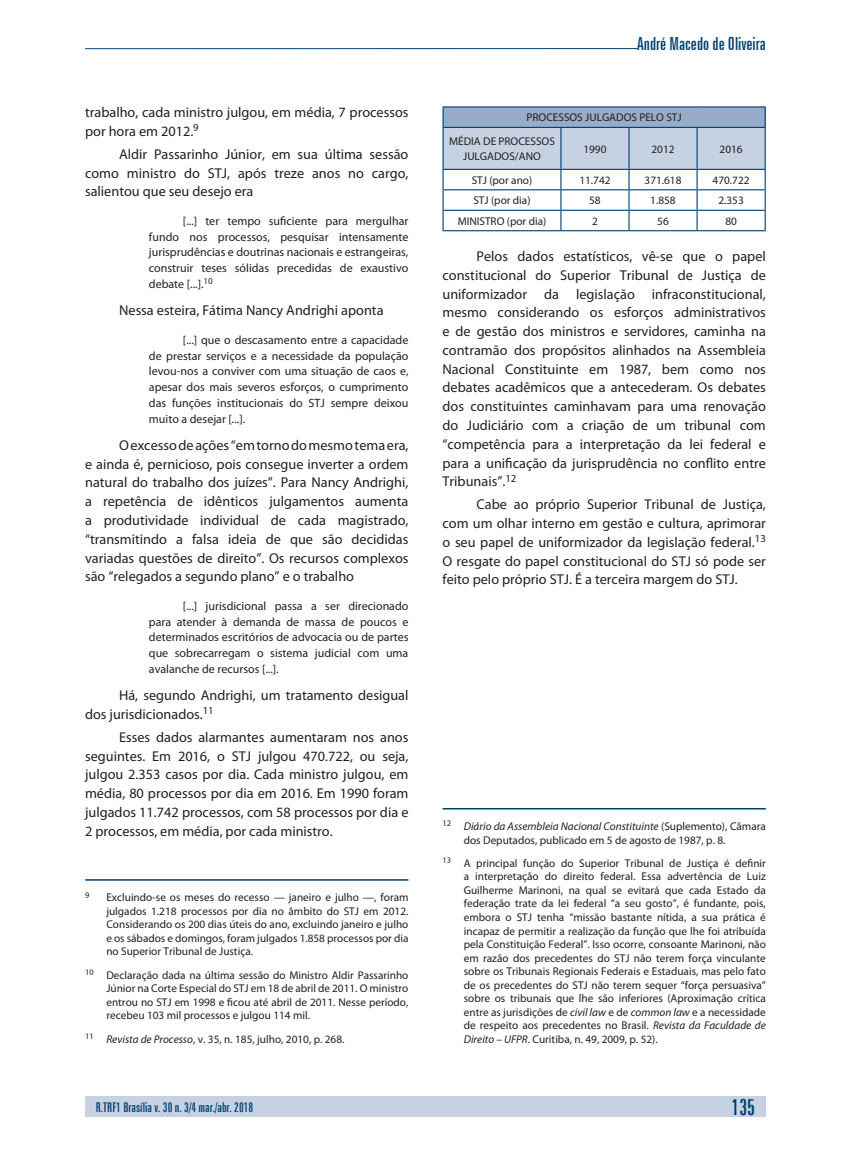
<style>
.page{position:relative;width:851px;height:1149px;background:#fff}
.page>*{position:absolute;margin:0;border:0;box-sizing:border-box;transform-origin:0 0}
.t1{font:extra-condensed 22.5px "Zurich BT";color:#004071}
.t2{font:extra-condensed 18px "Zurich BT";color:#004071}
._03_-_TEXTO{font:14.25px/18.8px "Myriad Pro";color:#231f20;text-align:justify}
.t3{font:extra-condensed 13.5px "Zurich BT";color:#004071}
._07_-_TEXTO_RECUADO{font:12px/15.8px "Myriad Pro";color:#231f20;text-align:justify}
._10{font:11.25px/13.5px "Myriad Pro";color:#231f20;text-align:justify}
.TABELA{font:11.25px/15.8px "Myriad Pro";color:#231f20;text-align:center}
._10-2{font:8.4px "Myriad Pro";color:#231f20}
.s1{font-style:italic}
</style>
<div class="page">
<div style="left:85px;top:1095px;width:680px;height:21px;background:#c6d1e2"></div>
<hr style="left:85px;top:48px;width:552px;height:1px;background:#004071">
<hr style="left:85px;top:878px;width:323px;height:2px;background:#004071">
<hr style="left:442px;top:106px;width:119px;height:1px;background:#004071">
<hr style="left:561px;top:106px;width:68px;height:1px;background:#004071">
<hr style="left:629px;top:106px;width:68px;height:1px;background:#004071">
<hr style="left:697px;top:106px;width:68px;height:1px;background:#004071">
<svg style="left:442px;top:107px;width:323px;height:123px"></svg>
<hr style="left:442px;top:189px;width:119px;height:1px;background:#004071">
<hr style="left:561px;top:189px;width:68px;height:1px;background:#004071">
<hr style="left:629px;top:189px;width:68px;height:1px;background:#004071">
<hr style="left:697px;top:189px;width:68px;height:1px;background:#004071">
<hr style="left:442px;top:210px;width:119px;height:1px;background:#004071">
<hr style="left:561px;top:210px;width:68px;height:1px;background:#004071">
<hr style="left:629px;top:210px;width:68px;height:1px;background:#004071">
<hr style="left:697px;top:210px;width:68px;height:1px;background:#004071">
<hr style="left:442px;top:230px;width:119px;height:1px;background:#004071">
<hr style="left:561px;top:230px;width:68px;height:1px;background:#004071">
<hr style="left:629px;top:230px;width:68px;height:1px;background:#004071">
<hr style="left:697px;top:230px;width:68px;height:1px;background:#004071">
<hr style="left:442px;top:807px;width:323px;height:2px;background:#004071">
<p class="_03_-_TEXTO" style="left:85px;top:103px;width:325px">trabalho, cada ministro julgou, em média, 7 processos por hora em 2012.<sup>9</sup></p>
<p class="_03_-_TEXTO" style="left:85px;top:144px;width:325px;text-indent:34px">Aldir Passarinho Júnior, em sua última sessão como ministro do STJ, após treze anos no cargo, salientou que seu desejo era</p>
<p class="_07_-_TEXTO_RECUADO" style="left:149px;top:213px;width:261px;text-indent:34px">[...] ter tempo suficiente para mergulhar fundo nos processos, pesquisar intensamente jurisprudências e doutrinas nacionais e estrangeiras, construir teses sólidas precedidas de exaustivo debate [...].<sup>10</sup></p>
<p class="_03_-_TEXTO" style="left:119px;top:301px;width:266px">Nessa esteira, Fátima Nancy Andrighi aponta</p>
<p class="_07_-_TEXTO_RECUADO" style="left:149px;top:331px;width:261px;text-indent:34px">[...] que o descasamento entre a capacidade de prestar serviços e a necessidade da população levou-nos a conviver com uma situação de caos e, apesar dos mais severos esforços, o cumprimento das funções institucionais do STJ sempre deixou muito a desejar [...].</p>
<p class="_03_-_TEXTO" style="left:85px;top:435px;width:325px;text-indent:34px">O excesso de ações “em torno do mesmo tema era, e ainda é, pernicioso, pois consegue inverter a ordem natural do trabalho dos juízes”. Para Nancy Andrighi, a repetência de idênticos julgamentos aumenta a produtividade individual de cada magistrado, “transmitindo a falsa ideia de que são decididas variadas questões de direito”. Os recursos complexos são “relegados a segundo plano” e o trabalho</p>
<p class="_07_-_TEXTO_RECUADO" style="left:149px;top:597px;width:261px;text-indent:34px">[...] jurisdicional passa a ser direcionado para atender à demanda de massa de poucos e determinados escritórios de advocacia ou de partes que sobrecarregam o sistema judicial com uma avalanche de recursos [...].</p>
<p class="_03_-_TEXTO" style="left:85px;top:685px;width:325px;text-indent:34px">Há, segundo Andrighi, um tratamento desigual dos jurisdicionados.<sup>11</sup></p>
<p class="_03_-_TEXTO" style="left:85px;top:727px;width:325px;text-indent:34px">Esses dados alarmantes aumentaram nos anos seguintes. Em 2016, o STJ julgou 470.722, ou seja, julgou 2.353 casos por dia. Cada ministro julgou, em média, 80 processos por dia em 2016. Em 1990 foram julgados 11.742 processos, com 58 processos por dia e 2 processos, em média, por cada ministro.</p>
<p class="_10-2" style="left:85px;top:889px;width:6px">9</p>
<p class="_10" style="left:106px;top:890px;width:303px">Excluindo-se os meses do recesso — janeiro e julho —, foram julgados 1.218 processos por dia no âmbito do STJ em 2012.<br>Considerando os 200 dias úteis do ano, excluindo janeiro e julho e os sábados e domingos, foram julgados 1.858 processos por dia no Superior Tribunal de Justiça.</p>
<p class="_10" style="left:106px;top:967px;width:303px;text-indent:-21px"><sup>10</sup> Declaração dada na última sessão do Ministro Aldir Passarinho Júnior na Corte Especial do STJ em 18 de abril de 2011. O ministro entrou no STJ em 1998 e ficou até abril de 2011. Nesse período, recebeu 103 mil processos e julgou 114 mil.</p>
<p class="_10" style="left:85px;top:1031px;width:261px"><sup>11</sup> <span class="s1">Revista de Processo</span>, v. 35, n. 185, julho, 2010, p. 268.</p>
<p class="t2" style="left:637px;top:33px;width:130px">André Macedo de Oliveira</p>
<p class="TABELA" style="left:526px;top:109px;width:156px">PROCESSOS JULGADOS PELO STJ</p>
<p class="TABELA" style="left:449px;top:133px;width:107px">MÉDIA DE PROCESSOS<br>JULGADOS/ANO</p>
<p class="TABELA" style="left:583px;top:141px;width:25px">1990</p>
<p class="TABELA" style="left:651px;top:141px;width:25px">2012</p>
<p class="TABELA" style="left:719px;top:141px;width:25px">2016</p>
<p class="TABELA" style="left:471px;top:172px;width:62px">STJ (por ano)</p>
<p class="TABELA" style="left:579px;top:172px;width:33px">11.742</p>
<p class="TABELA" style="left:644px;top:172px;width:38px">371.618</p>
<p class="TABELA" style="left:712px;top:172px;width:38px">470.722</p>
<p class="TABELA" style="left:473px;top:192px;width:59px">STJ (por dia)</p>
<p class="TABELA" style="left:589px;top:192px;width:13px">58</p>
<p class="TABELA" style="left:650px;top:192px;width:27px">1.858</p>
<p class="TABELA" style="left:718px;top:192px;width:27px">2.353</p>
<p class="TABELA" style="left:457px;top:213px;width:90px">MINISTRO (por dia)</p>
<p class="TABELA" style="left:592px;top:213px;width:7px">2</p>
<p class="TABELA" style="left:657px;top:213px;width:13px">56</p>
<p class="TABELA" style="left:725px;top:213px;width:13px">80</p>
<p class="_03_-_TEXTO" style="left:442px;top:246px;width:325px;text-indent:34px">Pelos dados estatísticos, vê-se que o papel constitucional do Superior Tribunal de Justiça de uniformizador da legislação infraconstitucional, mesmo considerando os esforços administrativos e de gestão dos ministros e servidores, caminha na contramão dos propósitos alinhados na Assembleia Nacional Constituinte em 1987, bem como nos debates acadêmicos que a antecederam. Os debates dos constituintes caminhavam para uma renovação do Judiciário com a criação de um tribunal com “competência para a interpretação da lei federal e para a unificação da jurisprudência no conflito entre Tribunais”.<sup>12</sup></p>
<p class="_03_-_TEXTO" style="left:442px;top:494px;width:325px;text-indent:34px">Cabe ao próprio Superior Tribunal de Justiça, com um olhar interno em gestão e cultura, aprimorar o seu papel de uniformizador da legislação federal.<sup>13<br></sup>O resgate do papel constitucional do STJ só pode ser feito pelo próprio STJ. É a terceira margem do STJ.</p>
<p class="_10" style="left:463px;top:819px;width:303px;text-indent:-21px"><sup>12</sup> <span class="s1">Diário da Assembleia Nacional Constituinte</span> (Suplemento), Câmara dos Deputados, publicado em 5 de agosto de 1987, p. 8.</p>
<p class="_10" style="left:463px;top:856px;width:303px;text-indent:-21px"><sup>13</sup> A principal função do Superior Tribunal de Justiça é definir a interpretação do direito federal. Essa advertência de Luiz Guilherme Marinoni, na qual se evitará que cada Estado da federação trate da lei federal “a seu gosto”, é fundante, pois, embora o STJ tenha “missão bastante nítida, a sua prática é incapaz de permitir a realização da função que lhe foi atribuída pela Constituição Federal”. Isso ocorre, consoante Marinoni, não em razão dos precedentes do STJ não terem força vinculante sobre os Tribunais Regionais Federais e Estaduais, mas pelo fato de os precedentes do STJ não terem sequer “força persuasiva” sobre os tribunais que lhe são inferiores (Aproximação crítica entre as jurisdições de <span class="s1">civil law</span> e de <span class="s1">common law</span> e a necessidade de respeito aos precedentes no Brasil. <span class="s1">Revista da Faculdade de Direito – UFPR</span>. Curitiba, n. 49, 2009, p. 52).</p>
<p class="t3" style="left:96px;top:1098px;width:159px">R.TRF1 Brasília v. 30 n. 3/4 mar./abr. 2018</p>
<h1 class="t1" style="left:731px;top:1093px;width:25px">135</h1>
</div>
